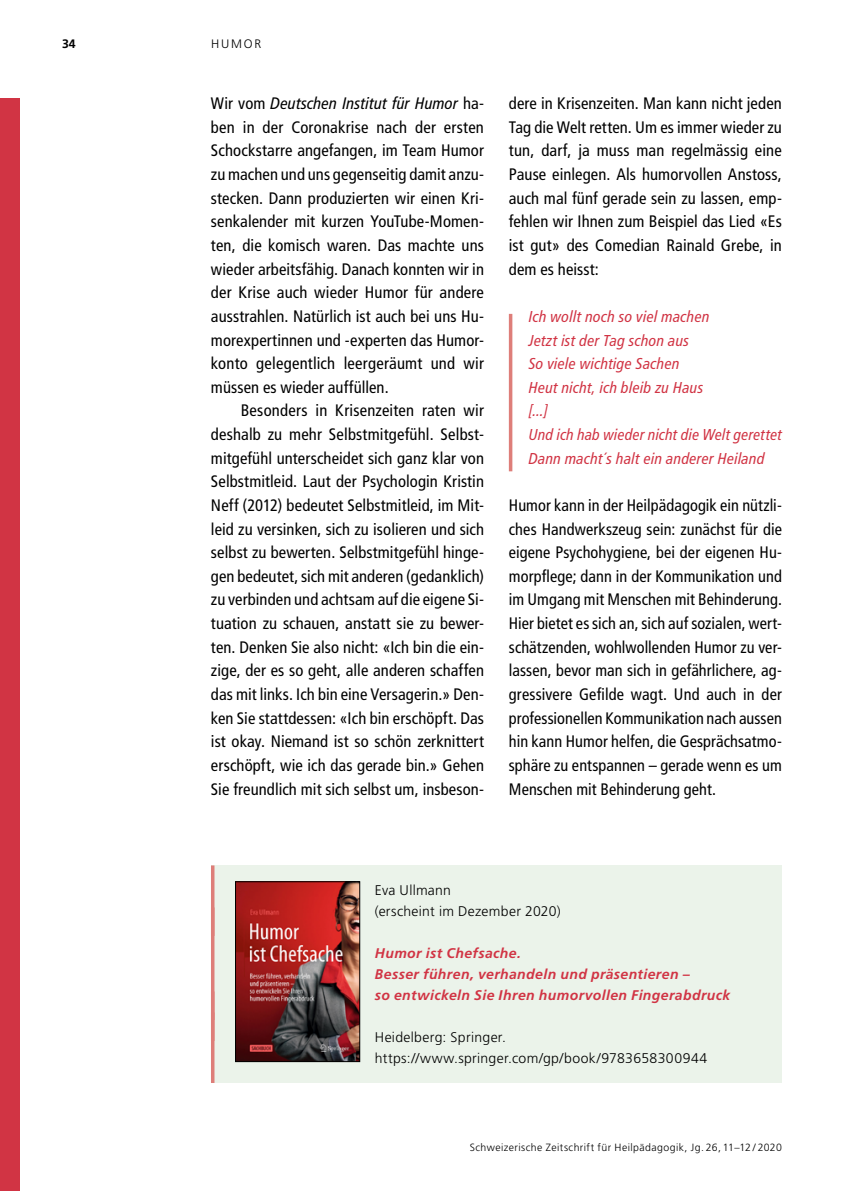
<style>
.page{position:relative;width:844px;height:1191px;background:#fff}
.page>*{position:absolute;margin:0;border:0;box-sizing:border-box;transform-origin:0 0}
.Artikel_Artikel_Lauftext_Artikel_P_Lauft{font:condensed 16.62px/23.6px "Frutiger LT";letter-spacing:.005em;color:#000;text-align:justify}
.Artikel_Artikel_Lauftext_Artikel_P_Lauft-2{font:italic condensed 15.75px "Frutiger LT Pro";letter-spacing:.015em;color:#d13444}
.t1{font:300 14px/21px "Frutiger LT";letter-spacing:.025em;color:#000}
.t2{font:italic 700 14px/21px "Frutiger LT";letter-spacing:.03em;color:#d13444}
.t3{font:300 12.25px "Frutiger LT";letter-spacing:.15em;color:#000}
.t4{font:700 12.25px "Frutiger LT";color:#000}
.t5{font:300 10.5px "Frutiger LT";letter-spacing:.04em;color:#000}
.s1{font-family:"Frutiger LT Pro";font-style:italic}
</style>
<div class="page">
<div style="left:0;top:99px;width:20px;height:1092px;background:#d13444"></div>
<svg style="left:508px;top:314px;width:4px;height:157px"></svg>
<div style="left:211px;top:865px;width:570px;height:218px;background:#ebf3ea"></div>
<hr style="left:211px;top:865px;width:3px;height:71px;background:#de7e79">
<hr style="left:211px;top:907px;width:3px;height:113px;background:#de7e79">
<hr style="left:211px;top:1012px;width:3px;height:71px;background:#de7e79">
<img style="left:237px;top:883px;width:121px;height:176px">
<div style="left:235px;top:881px;width:125px;height:180px;border:1px solid #000"></div>
<p class="t4" style="left:62px;top:37px;width:15px">34</p>
<p class="t3" style="left:211px;top:37px;width:52px">HUMOR</p>
<p class="Artikel_Artikel_Lauftext_Artikel_P_Lauft" style="left:211px;top:92px;width:274px">Wir vom <span class="s1">Deutschen Institut für Humor</span> ha&shy;ben in der Coronakrise nach der ersten Schockstarre angefangen, im Team Humor zu machen und uns gegenseitig damit anzu&shy;stecken. Dann produzierten wir einen Kri&shy;senkalender mit kurzen YouTube-Momen&shy;ten, die komisch waren. Das machte uns wieder arbeitsfähig. Danach konnten wir in der Krise auch wieder Humor für andere ausstrahlen. Natürlich ist auch bei uns Hu&shy;morexpertinnen und -experten das Humor&shy;konto gelegentlich leergeräumt und wir müssen es wieder auffüllen.</p>
<p class="Artikel_Artikel_Lauftext_Artikel_P_Lauft" style="left:211px;top:399px;width:274px;text-indent:30px">Besonders in Krisenzeiten raten wir deshalb zu mehr Selbstmitgefühl. Selbst&shy;mitgefühl unterscheidet sich ganz klar von Selbstmitleid. Laut der Psychologin Kristin Neff (2012) bedeutet Selbstmitleid, im Mit&shy;leid zu versinken, sich zu isolieren und sich selbst zu bewerten. Selbstmitgefühl hinge&shy;gen bedeutet, sich mit anderen (gedanklich) zu verbinden und achtsam auf die eigene Si&shy;tuation zu schauen, anstatt sie zu bewer&shy;ten. Denken Sie also nicht: «Ich bin die ein&shy;zige, der es so geht, alle anderen schaffen das mit links. Ich bin eine Versagerin.» Den&shy;ken Sie stattdessen: «Ich bin erschöpft. Das ist okay. Niemand ist so schön zerknittert erschöpft, wie ich das gerade bin.» Gehen Sie freundlich mit sich selbst um, insbeson-</p>
<p class="Artikel_Artikel_Lauftext_Artikel_P_Lauft" style="left:508px;top:92px;width:274px">dere in Krisenzeiten. Man kann nicht jeden Tag die Welt retten. Um es immer wieder zu tun, darf, ja muss man regelmässig eine Pause einlegen. Als humorvollen Anstoss, auch mal fünf gerade sein zu lassen, emp&shy;fehlen wir Ihnen zum Beispiel das Lied «Es ist gut» des Comedian Rainald Grebe, in dem es heisst:</p>
<p class="Artikel_Artikel_Lauftext_Artikel_P_Lauft-2" style="left:528px;top:307px;width:182px">Ich wollt noch so viel machen</p>
<p class="Artikel_Artikel_Lauftext_Artikel_P_Lauft-2" style="left:528px;top:331px;width:162px">Jetzt ist der Tag schon aus</p>
<p class="Artikel_Artikel_Lauftext_Artikel_P_Lauft-2" style="left:528px;top:354px;width:152px">So viele wichtige Sachen</p>
<p class="Artikel_Artikel_Lauftext_Artikel_P_Lauft-2" style="left:528px;top:378px;width:176px">Heut nicht, ich bleib zu Haus</p>
<p class="Artikel_Artikel_Lauftext_Artikel_P_Lauft-2" style="left:528px;top:402px;width:21px">[...]</p>
<p class="Artikel_Artikel_Lauftext_Artikel_P_Lauft-2" style="left:528px;top:425px;width:255px">Und ich hab wieder nicht die Welt gerettet</p>
<p class="Artikel_Artikel_Lauftext_Artikel_P_Lauft-2" style="left:528px;top:449px;width:237px">Dann macht´s halt ein anderer Heiland</p>
<p class="Artikel_Artikel_Lauftext_Artikel_P_Lauft" style="left:508px;top:493px;width:274px">Humor kann in der Heilpädagogik ein nützli&shy;ches Handwerkszeug sein: zunächst für die eigene Psychohygiene, bei der eigenen Hu&shy;morpflege; dann in der Kommunikation und im Umgang mit Menschen mit Behinderung.<br>Hier bietet es sich an, sich auf sozialen, wert&shy;schätzenden, wohlwollenden Humor zu ver&shy;lassen, bevor man sich in gefährlichere, ag&shy;gressivere Gefilde wagt. Und auch in der professionellen Kommunikation nach aussen hin kann Humor helfen, die Gesprächsatmo&shy;sphäre zu entspannen – gerade wenn es um Menschen mit Behinderung geht.</p>
<p class="t1" style="left:375px;top:880px;width:187px">Eva Ullmann<br>(erscheint im Dezember 2020)</p>
<p class="t2" style="left:375px;top:942px;width:357px">Humor ist Chefsache.<br>Besser führen, verhandeln und präsentieren –<br>so entwickeln Sie Ihren humorvollen Fingerabdruck</p>
<p class="t1" style="left:375px;top:1027px;width:334px">Heidelberg: Springer. https://www.springer.com/gp/book/9783658300944</p>
<p class="t5" style="left:469px;top:1141px;width:313px">Schweizerische Zeitschrift für Heilpädagogik, Jg. 26, 11–12 / 2020</p>
</div>
